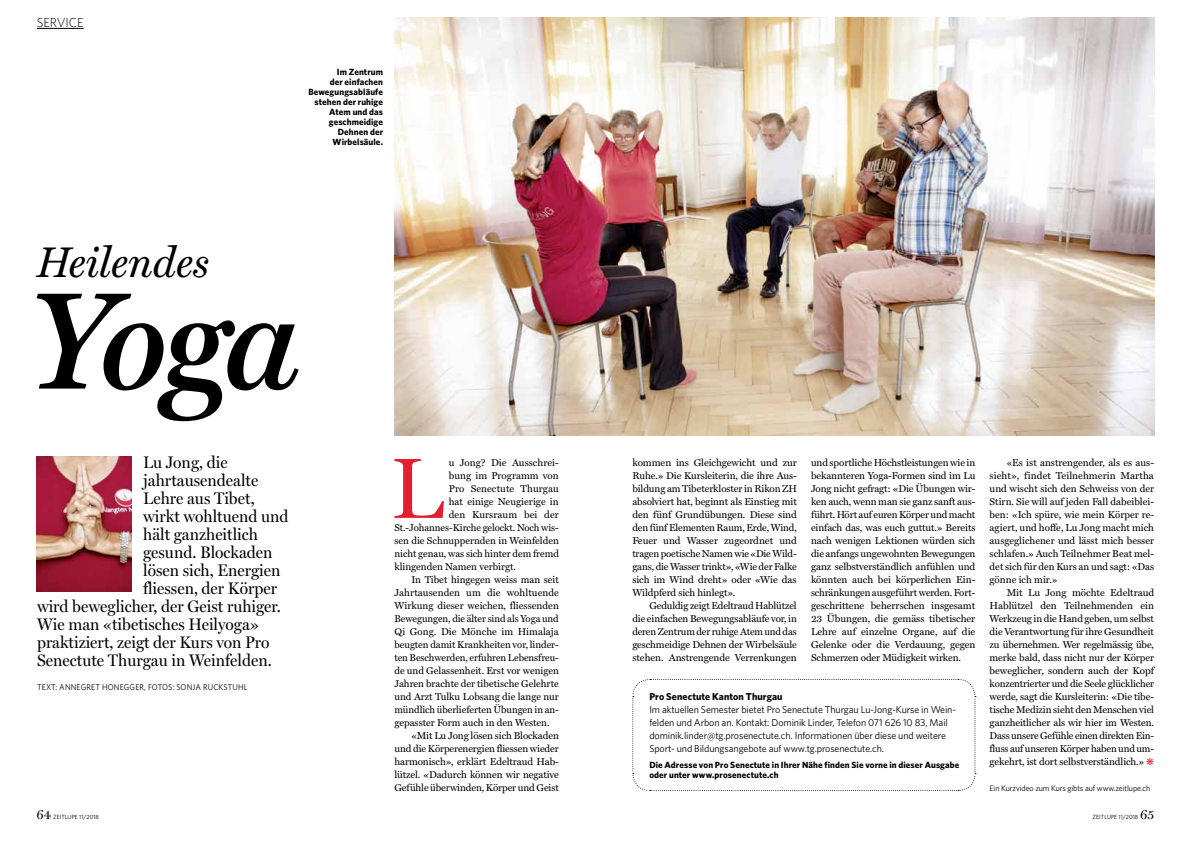
<style>
.page{position:relative;width:1191px;height:842px;background:#fff}
.page>*{position:absolute;margin:0;border:0;box-sizing:border-box;transform-origin:0 0}
.t1{font:italic 600 138.8px "Miller Text";color:#000;scale:.95 1}
.t2{font:86.1px "Miller Display";color:#e31e30}
.t3{font:italic 43.1px "Miller Text";color:#000;scale:.95 1}
.t4{font:16.8px "Miller Display";color:#000;scale:.95 1}
.t5{font:300 13px "Whitney";letter-spacing:-.01em;color:#000}
.t6{font:10px/13px "Miller Text";letter-spacing:-.005em;color:#000;text-align:justify}
.t7{font:10px/13px "Whitney";letter-spacing:-.01em;color:#000}
.t8{font:700 10px "Whitney";letter-spacing:.01em;color:#000}
.t9{font:700 9px/10px "Whitney";letter-spacing:.01em;color:#000}
.t10{font:8.4px "Whitney";letter-spacing:.02em;color:#000;scale:.95 1}
.t11{font:8px "Whitney";letter-spacing:-.01em;color:#000}
.t12{font:6px "Whitney";color:#000}
.s1{color:#e31f27}
.s2{font-family:"Miller Display";font-size:13px}
</style>
<div class="page">
<hr style="left:37px;top:28px;width:47px;height:1px;background:#000">
<img style="left:394px;top:17px;width:760px;height:418px">
<svg style="left:632px;top:679px;width:344px;height:112px"></svg>
<img style="left:37px;top:456px;width:95px;height:135px">
<h3 class="t5" style="left:37px;top:14px;width:48px">SERVICE</h3>
<p class="t9" style="left:308px;top:67px;width:76px;text-align:right">Im Zentrum<br>der einfachen<br>Bewegungsabläufe stehen der ruhige<br>Atem und das geschmeidige<br>Dehnen der<br>Wirbelsäule.</p>
<h3 class="t3" style="left:37px;top:227px;width:183px">Heilendes</h3>
<h1 class="t1" style="left:29px;top:229px;width:285px">Yoga</h1>
<h3 class="t4" style="left:143px;top:453px;width:90px">Lu Jong, die</h3>
<h3 class="t4" style="left:143px;top:471px;width:123px">jahrtausendealte</h3>
<h3 class="t4" style="left:143px;top:489px;width:119px">Lehre aus Tibet,</h3>
<h3 class="t4" style="left:143px;top:507px;width:155px">wirkt wohltuend und</h3>
<h3 class="t4" style="left:143px;top:525px;width:122px">hält ganzheitlich</h3>
<h3 class="t4" style="left:143px;top:543px;width:138px">gesund. Blockaden</h3>
<h3 class="t4" style="left:143px;top:561px;width:146px">lösen sich, Energien</h3>
<h3 class="t4" style="left:143px;top:579px;width:142px">fliessen, der Körper</h3>
<h3 class="t4" style="left:37px;top:597px;width:258px">wird beweglicher, der Geist ruhiger.</h3>
<h3 class="t4" style="left:37px;top:615px;width:235px">Wie man «tibetisches Heilyoga»</h3>
<h3 class="t4" style="left:37px;top:633px;width:246px">praktiziert, zeigt der Kurs von Pro</h3>
<h3 class="t4" style="left:37px;top:651px;width:248px">Senectute Thurgau in Weinfelden.</h3>
<p class="t10" style="left:37px;top:681px;width:223px">Text: Annegret Honegger, Fotos: Sonja Ruckstuh l</p>
<h2 class="t2" style="left:390px;top:437px;width:55px">L</h2>
<p class="t6" style="left:449px;top:455px;width:111px">u Jong? Die Ausschrei-</p>
<p class="t6" style="left:449px;top:468px;width:111px">bung im Programm von</p>
<p class="t6" style="left:449px;top:481px;width:112px">Pro Senectute Thurgau</p>
<p class="t6" style="left:449px;top:494px;width:111px">hat einige Neugierige in</p>
<p class="t6" style="left:449px;top:507px;width:112px">den Kursraum bei der</p>
<p class="t6" style="left:394px;top:520px;width:166px">St.-Johannes-Kirche gelockt. Noch wis-</p>
<p class="t6" style="left:394px;top:533px;width:166px">sen die Schnuppernden in Weinfelden</p>
<p class="t6" style="left:394px;top:546px;width:166px">nicht genau, was sich hinter dem fremd</p>
<p class="t6" style="left:394px;top:559px;width:123px">klingenden Namen verbirgt.</p>
<p class="t6" style="left:411px;top:572px;width:149px">In Tibet hingegen weiss man seit</p>
<p class="t6" style="left:394px;top:585px;width:166px">Jahrtausenden um die wohltuende</p>
<p class="t6" style="left:394px;top:598px;width:166px">Wirkung dieser weichen, fliessenden</p>
<p class="t6" style="left:394px;top:611px;width:166px">Bewegungen, die älter sind als Yoga und</p>
<p class="t6" style="left:394px;top:624px;width:166px">Qi Gong. Die Mönche im Himalaja</p>
<p class="t6" style="left:394px;top:637px;width:166px">beugten damit Krankheiten vor, linder-</p>
<p class="t6" style="left:394px;top:650px;width:166px">ten Beschwerden, erfuhren Lebensfreu-</p>
<p class="t6" style="left:394px;top:663px;width:166px">de und Gelassenheit. Erst vor wenigen</p>
<p class="t6" style="left:394px;top:676px;width:166px">Jahren brachte der tibetische Gelehrte</p>
<p class="t6" style="left:394px;top:689px;width:166px">und Arzt Tulku Lobsang die lange nur</p>
<p class="t6" style="left:394px;top:702px;width:166px">mündlich überlieferten Übungen in an-</p>
<p class="t6" style="left:394px;top:715px;width:157px">gepasster Form auch in den Westen.</p>
<p class="t6" style="left:411px;top:728px;width:149px">«Mit Lu Jong lösen sich Blockaden</p>
<p class="t6" style="left:394px;top:741px;width:166px">und die Körperenergien fliessen wieder</p>
<p class="t6" style="left:394px;top:754px;width:166px">harmonisch», erklärt Edeltraud Hab-</p>
<p class="t6" style="left:394px;top:767px;width:166px">lützel. «Dadurch können wir negative</p>
<p class="t6" style="left:394px;top:780px;width:166px">Gefühle überwinden, Körper und Geist</p>
<p class="t6" style="left:632px;top:455px;width:166px">kommen ins Gleichgewicht und zur Ruhe.» Die Kursleiterin, die ihre Aus&shy;bildung am Tibeterkloster in Rikon ZH absolviert hat, beginnt als Einstieg mit den fünf Grundübungen. Diese sind den fünf Elementen Raum, Erde, Wind, Feuer und Wasser zugeordnet und tragen poetische Namen wie «Die Wild&shy;gans, die Wasser trinkt», «Wie der Falke sich im Wind dreht» oder «Wie das Wildpferd sich hinlegt».</p>
<p class="t6" style="left:632px;top:598px;width:166px;text-indent:17px">Geduldig zeigt Edeltraud Hablützel die einfachen Bewegungsabläufe vor, in deren Zentrum der ruhige Atem und das geschmeidige Dehnen der Wirbelsäule stehen. Anstrengende Verrenkungen</p>
<p class="t6" style="left:811px;top:455px;width:166px">und sportliche Höchstleistungen wie in bekannteren Yoga-Formen sind im Lu Jong nicht gefragt: «Die Übungen wir&shy;ken auch, wenn man sie ganz sanft aus&shy;führt. Hört auf euren Körper und macht einfach das, was euch guttut.» Bereits nach wenigen Lektionen würden sich die anfangs ungewohnten Bewegungen ganz selbstverständlich anfühlen und könnten auch bei körperlichen Ein&shy;schränkungen ausgeführt werden. Fort&shy;geschrittene beherrschen insgesamt 23 Übungen, die gemäss tibetischer Lehre auf einzelne Organe, auf die Gelenke oder die Verdauung, gegen Schmerzen oder Müdigkeit wirken.</p>
<p class="t8" style="left:649px;top:690px;width:135px">Pro Senectute Kanton Thurgau</p>
<p class="t7" style="left:649px;top:703px;width:308px">I m aktuellen Semester bietet Pro Senectute Thurgau Lu-Jong-Kurse in Wein&shy;felden und Arbon an. Kontakt: Dominik Linder, Telefon 071 626 10 83, Mail dominik.linder@tg.prosenectute.ch. I nformationen über diese und weitere Sport- und Bildungsangebote auf www.tg.prosenectute.ch.</p>
<p class="t9" style="left:649px;top:759px;width:311px">Die Adresse von Pro Senectute in Ihrer Nähe finden Sie vorne in dieser Ausgabe oder unter www.prosenectute.ch</p>
<p class="t6" style="left:989px;top:455px;width:166px;text-indent:17px">«Es ist anstrengender, als es aus&shy;sieht», findet Teilnehmerin Martha und wischt sich den Schweiss von der Stirn. Sie will auf jeden Fall dabeiblei&shy;ben: «Ich spüre, wie mein Körper re&shy;agiert, und hoffe, Lu Jong macht mich ausgeglichener und lässt mich besser schlafen.» Auch Teilnehmer Beat mel&shy;det sich für den Kurs an und sagt: «Das gönne ich mir.»</p>
<p class="t6" style="left:989px;top:585px;width:166px;text-indent:17px">Mit Lu Jong möchte Edeltraud Hablützel den Teilnehmenden ein Werkzeug in die Hand geben, um selbst die Verantwortung für ihre Gesundheit zu übernehmen. Wer regelmässig übe, merke bald, dass nicht nur der Körper beweglicher, sondern auch der Kopf konzentrierter und die Seele glücklicher werde, sagt die Kursleiterin: «Die tibe&shy;tische Medizin sieht den Menschen viel ganzheitlicher als wir hier im Westen.<br>Dass unsere Gefühle einen direkten Ein&shy;fluss auf unseren Körper haben und um&shy;gekehrt, ist dort selbstverständlich.» <span class="s1">❋</span></p>
<p class="t11" style="left:989px;top:783px;width:162px">Ein Kurzvideo zum Kurs gibts auf www.zeitlupe.ch</p>
<p class="t12" style="left:37px;top:813px;width:64px"><span class="s2">64</span> Zeitlupe 11/2018</p>
<p class="t12" style="left:1092px;top:813px;width:63px">Zeitlupe 11/2018 <span class="s2">65</span></p>
</div>
